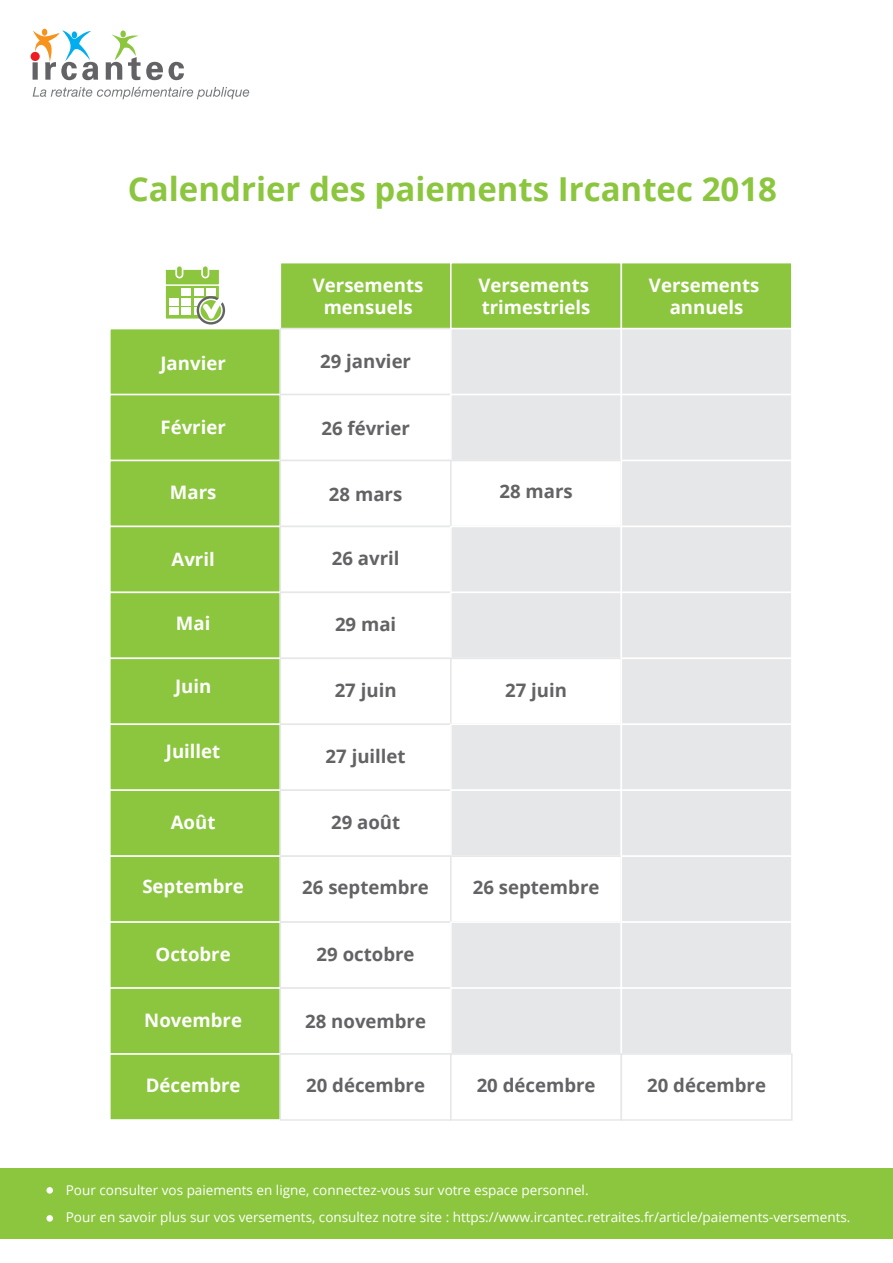
<style>
.page{position:relative;width:893px;height:1263px;background:#fff}
.page>*{position:absolute;margin:0;border:0;box-sizing:border-box;transform-origin:0 0}
.t1{font:700 33px "Open Sans";color:#8bc63e}
.t2{font:700 18.6px "Open Sans";color:#636366}
.t3{font:700 18.6px/22.4px "Open Sans";color:#fff;text-align:center}
.t4{font:700 18.45px "Open Sans";color:#fff}
.t5{font:13.5px/27px "Open Sans";color:#fff}
</style>
<div class="page">
<div style="left:0;top:1168px;width:893px;height:70px;background:#8bc63e"></div>
<svg style="left:169px;top:62px;width:15px;height:18px"></svg>
<svg style="left:106px;top:35px;width:57px;height:45px"></svg>
<svg style="left:120px;top:30px;width:6px;height:8px"></svg>
<svg style="left:32px;top:29px;width:66px;height:51px"></svg>
<div style="left:31px;top:52px;width:9px;height:9px;background:#ee1d23;border-radius:50%"></div>
<svg style="left:33px;top:87px;width:216px;height:12px"></svg>
<div style="left:280px;top:262px;width:172px;height:67px;background:#8bc63e;border:2px solid #fff"></div>
<div style="left:450px;top:262px;width:172px;height:67px;background:#8bc63e;border:2px solid #fff"></div>
<div style="left:621px;top:262px;width:172px;height:67px;background:#8bc63e;border:2px solid #fff"></div>
<div style="left:109px;top:328px;width:172px;height:67px;background:#8bc63e;border:2px solid #fff"></div>
<div style="left:280px;top:328px;width:172px;height:67px;background:#fff;border:2px solid #e6e7e9"></div>
<div style="left:450px;top:328px;width:172px;height:67px;background:#e6e7e9;border:2px solid #fff"></div>
<div style="left:621px;top:328px;width:172px;height:67px;background:#e6e7e9;border:2px solid #fff"></div>
<div style="left:109px;top:394px;width:172px;height:67px;background:#8bc63e;border:2px solid #fff"></div>
<div style="left:280px;top:394px;width:172px;height:67px;background:#fff;border:2px solid #e6e7e9"></div>
<div style="left:450px;top:394px;width:172px;height:67px;background:#e6e7e9;border:2px solid #fff"></div>
<div style="left:621px;top:394px;width:172px;height:67px;background:#e6e7e9;border:2px solid #fff"></div>
<div style="left:109px;top:460px;width:172px;height:67px;background:#8bc63e;border:2px solid #fff"></div>
<div style="left:280px;top:460px;width:172px;height:67px;background:#fff;border:2px solid #e6e7e9"></div>
<div style="left:450px;top:460px;width:172px;height:67px;background:#fff;border:2px solid #e6e7e9"></div>
<div style="left:621px;top:460px;width:172px;height:67px;background:#e6e7e9;border:2px solid #fff"></div>
<div style="left:109px;top:526px;width:172px;height:67px;background:#8bc63e;border:2px solid #fff"></div>
<div style="left:280px;top:526px;width:172px;height:67px;background:#fff;border:2px solid #e6e7e9"></div>
<div style="left:450px;top:526px;width:172px;height:67px;background:#e6e7e9;border:2px solid #fff"></div>
<div style="left:621px;top:526px;width:172px;height:67px;background:#e6e7e9;border:2px solid #fff"></div>
<div style="left:109px;top:592px;width:172px;height:67px;background:#8bc63e;border:2px solid #fff"></div>
<div style="left:280px;top:592px;width:172px;height:67px;background:#fff;border:2px solid #e6e7e9"></div>
<div style="left:450px;top:592px;width:172px;height:67px;background:#e6e7e9;border:2px solid #fff"></div>
<div style="left:621px;top:592px;width:172px;height:67px;background:#e6e7e9;border:2px solid #fff"></div>
<div style="left:109px;top:658px;width:172px;height:67px;background:#8bc63e;border:2px solid #fff"></div>
<div style="left:280px;top:658px;width:172px;height:67px;background:#fff;border:2px solid #e6e7e9"></div>
<div style="left:450px;top:658px;width:172px;height:67px;background:#fff;border:2px solid #e6e7e9"></div>
<div style="left:621px;top:658px;width:172px;height:67px;background:#e6e7e9;border:2px solid #fff"></div>
<div style="left:109px;top:723px;width:172px;height:68px;background:#8bc63e;border:2px solid #fff"></div>
<div style="left:280px;top:723px;width:172px;height:68px;background:#fff;border:2px solid #e6e7e9"></div>
<div style="left:450px;top:723px;width:172px;height:68px;background:#e6e7e9;border:2px solid #fff"></div>
<div style="left:621px;top:723px;width:172px;height:68px;background:#e6e7e9;border:2px solid #fff"></div>
<div style="left:109px;top:789px;width:172px;height:68px;background:#8bc63e;border:2px solid #fff"></div>
<div style="left:280px;top:789px;width:172px;height:68px;background:#fff;border:2px solid #e6e7e9"></div>
<div style="left:450px;top:789px;width:172px;height:68px;background:#e6e7e9;border:2px solid #fff"></div>
<div style="left:621px;top:789px;width:172px;height:68px;background:#e6e7e9;border:2px solid #fff"></div>
<div style="left:109px;top:855px;width:172px;height:68px;background:#8bc63e;border:2px solid #fff"></div>
<div style="left:280px;top:855px;width:172px;height:68px;background:#fff;border:2px solid #e6e7e9"></div>
<div style="left:450px;top:855px;width:172px;height:68px;background:#fff;border:2px solid #e6e7e9"></div>
<div style="left:621px;top:855px;width:172px;height:68px;background:#e6e7e9;border:2px solid #fff"></div>
<div style="left:109px;top:921px;width:172px;height:68px;background:#8bc63e;border:2px solid #fff"></div>
<div style="left:280px;top:921px;width:172px;height:68px;background:#fff;border:2px solid #e6e7e9"></div>
<div style="left:450px;top:921px;width:172px;height:68px;background:#e6e7e9;border:2px solid #fff"></div>
<div style="left:621px;top:921px;width:172px;height:68px;background:#e6e7e9;border:2px solid #fff"></div>
<div style="left:109px;top:987px;width:172px;height:68px;background:#8bc63e;border:2px solid #fff"></div>
<div style="left:280px;top:987px;width:172px;height:68px;background:#fff;border:2px solid #e6e7e9"></div>
<div style="left:450px;top:987px;width:172px;height:68px;background:#e6e7e9;border:2px solid #fff"></div>
<div style="left:621px;top:987px;width:172px;height:68px;background:#e6e7e9;border:2px solid #fff"></div>
<div style="left:109px;top:1053px;width:172px;height:68px;background:#8bc63e;border:2px solid #fff"></div>
<div style="left:280px;top:1053px;width:172px;height:68px;background:#fff;border:2px solid #e6e7e9"></div>
<div style="left:450px;top:1053px;width:172px;height:68px;background:#fff;border:2px solid #e6e7e9"></div>
<div style="left:621px;top:1053px;width:172px;height:68px;background:#fff;border:2px solid #e6e7e9"></div>
<div style="left:46px;top:1187px;width:7px;height:7px;background:#fff;border-radius:50%"></div>
<div style="left:46px;top:1215px;width:7px;height:7px;background:#fff;border-radius:50%"></div>
<div style="left:164px;top:268px;width:56px;height:52px;background:#8bc63e;border:2px solid #fff"></div>
<div style="left:164px;top:268px;width:56px;height:18px;background:#8bc63e;border:2px solid #fff"></div>
<div style="left:176px;top:266px;width:6px;height:11px;background:#8bc63e;border-radius:3px"></div>
<div style="left:176px;top:265px;width:7px;height:13px;border:2px solid #fff;border-radius:3px"></div>
<div style="left:202px;top:266px;width:6px;height:11px;background:#8bc63e;border-radius:3px"></div>
<div style="left:202px;top:265px;width:7px;height:13px;border:2px solid #fff;border-radius:3px"></div>
<div style="left:182px;top:288px;width:9px;height:8px;background:#fff"></div>
<div style="left:194px;top:288px;width:9px;height:8px;background:#fff"></div>
<div style="left:206px;top:288px;width:9px;height:8px;background:#fff"></div>
<div style="left:169px;top:298px;width:9px;height:8px;background:#fff"></div>
<div style="left:182px;top:298px;width:9px;height:8px;background:#fff"></div>
<div style="left:194px;top:298px;width:9px;height:8px;background:#fff"></div>
<div style="left:169px;top:308px;width:9px;height:7px;background:#fff"></div>
<div style="left:182px;top:308px;width:9px;height:7px;background:#fff"></div>
<svg style="left:194px;top:308px;width:4px;height:7px"></svg>
<svg style="left:197px;top:296px;width:28px;height:29px"></svg>
<svg style="left:200px;top:299px;width:22px;height:22px"></svg>
<div style="left:199px;top:299px;width:24px;height:23px;border:2px solid #fff;border-radius:50%"></div>
<svg style="left:203px;top:297px;width:21px;height:22px"></svg>
<h1 class="t1" style="left:128px;top:165px;width:651px">Calendrier des paiements Ircantec 2018</h1>
<h2 class="t3" style="left:313px;top:273px;width:112px">Versements mensuels</h2>
<h2 class="t3" style="left:478px;top:273px;width:114px;text-align:left">Versements trimestriels</h2>
<h2 class="t3" style="left:649px;top:273px;width:112px">Versements annuels</h2>
<h2 class="t3" style="left:160px;top:352px;width:67px">Janvier</h2>
<h2 class="t2" style="left:320px;top:348px;width:92px">29 janvier</h2>
<h2 class="t3" style="left:160px;top:416px;width:67px">Février</h2>
<h2 class="t2" style="left:321px;top:415px;width:90px">26 février</h2>
<h2 class="t3" style="left:170px;top:481px;width:48px">Mars</h2>
<h2 class="t2" style="left:329px;top:481px;width:75px">28 mars</h2>
<h2 class="t2" style="left:499px;top:478px;width:75px">28 mars</h2>
<h3 class="t4" style="left:172px;top:546px;width:45px">Avril</h3>
<h2 class="t2" style="left:332px;top:545px;width:69px">26 avril</h2>
<h2 class="t3" style="left:176px;top:611px;width:36px">Mai</h2>
<h2 class="t2" style="left:335px;top:611px;width:63px">29 mai</h2>
<h2 class="t3" style="left:175px;top:675px;width:38px">Juin</h2>
<h2 class="t2" style="left:335px;top:677px;width:63px">27 juin</h2>
<h2 class="t2" style="left:505px;top:677px;width:63px">27 juin</h2>
<h2 class="t3" style="left:166px;top:740px;width:56px">Juillet</h2>
<h2 class="t2" style="left:326px;top:743px;width:82px">27 juillet</h2>
<h2 class="t3" style="left:171px;top:811px;width:46px">Août</h2>
<h2 class="t2" style="left:331px;top:809px;width:71px">29 août</h2>
<h2 class="t3" style="left:142px;top:875px;width:103px">Septembre</h2>
<h2 class="t2" style="left:302px;top:874px;width:128px">26 septembre</h2>
<h2 class="t2" style="left:473px;top:874px;width:128px">26 septembre</h2>
<h2 class="t3" style="left:156px;top:942px;width:77px">Octobre</h2>
<h2 class="t2" style="left:317px;top:941px;width:99px">29 octobre</h2>
<h2 class="t3" style="left:144px;top:1009px;width:99px">Novembre</h2>
<h2 class="t2" style="left:305px;top:1008px;width:122px">28 novembre</h2>
<h2 class="t3" style="left:146px;top:1073px;width:96px">Décembre</h2>
<h2 class="t2" style="left:306px;top:1072px;width:120px">20 décembre</h2>
<h2 class="t2" style="left:477px;top:1072px;width:120px">20 décembre</h2>
<h2 class="t2" style="left:647px;top:1072px;width:120px">20 décembre</h2>
<p class="t5" style="left:66px;top:1176px;width:786px">Pour consulter vos paiements en ligne, connectez-vous sur votre espace personnel.<br>Pour en savoir plus sur vos versements, consultez notre site : https://www.ircantec.retraites.fr/article/paiements-versements.</p>
</div>
